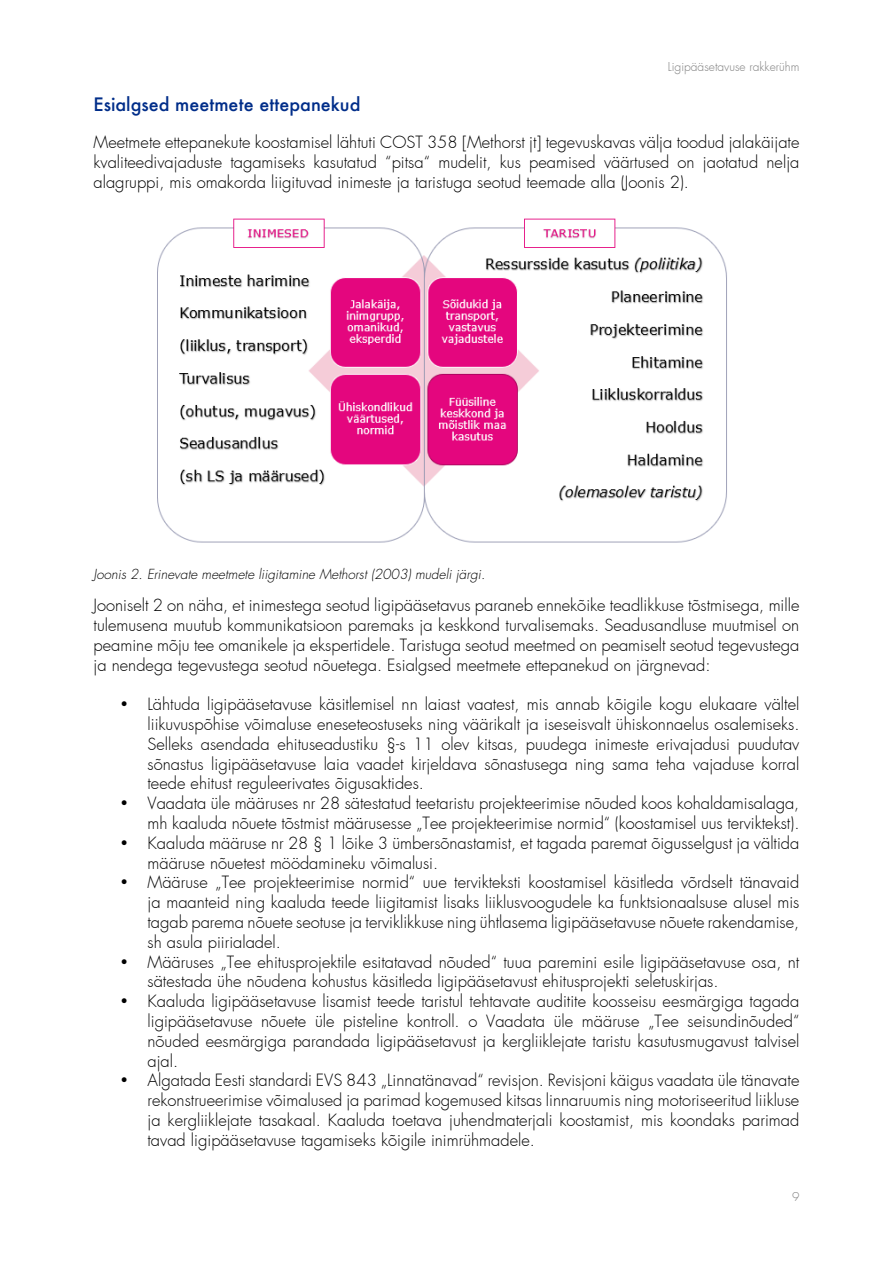
<style>
.page{position:relative;width:893px;height:1263px;background:#fff}
.page>*{position:absolute;margin:0;border:0;box-sizing:border-box;transform-origin:0 0}
.t1{font:500 18px "Futura";color:#002d89}
.t2{font:300 16.5px/19.8px "Futura";color:#000;text-align:justify}
.t3{font:italic 300 13.5px "Futura";color:#000}
.t4{font:300 12px "Futura";color:#7f7f7f}
</style>
<div class="page">
<img style="left:157px;top:218px;width:570px;height:325px">
<p class="t4" style="left:668px;top:59px;width:133px">Ligipääsetavuse rakkerühm</p>
<p class="t1" style="left:94px;top:92px;width:268px">Esialgsed meetmete ettepanekud</p>
<p class="t2" style="left:94px;top:132px;width:707px">Meetmete ettepanekute koostamisel lähtuti COST 358 [Methorst jt] tegevuskavas välja toodud jalakäijate kvaliteedivajaduste tagamiseks kasutatud “pitsa“ mudelit, kus peamised väärtused on jaotatud nelja alagruppi, mis omakorda liigituvad inimeste ja taristuga seotud teemade alla (Joonis 2).</p>
<p class="t3" style="left:94px;top:566px;width:393px">Joonis 2. Erinevate meetmete liigitamine Methorst (2003) mudeli järgi.</p>
<p class="t2" style="left:94px;top:595px;width:707px">Jooniselt 2 on näha, et inimestega seotud ligipääsetavus paraneb ennekõike teadlikkuse tõstmisega, mille tulemusena muutub kommunikatsioon paremaks ja keskkond turvalisemaks. Seadusandluse muutmisel on peamine mõju tee omanikele ja ekspertidele. Taristuga seotud meetmed on peamiselt seotud tegevustega ja nendega tegevustega seotud nõuetega. Esialgsed meetmete ettepanekud on järgnevad:</p>
<p class="t2" style="left:148px;top:694px;width:653px;text-align:left;text-indent:-27px">• Lähtuda ligipääsetavuse käsitlemisel nn laiast vaatest, mis annab kõigile kogu elukaare vältel liikuvuspõhise võimaluse eneseteostuseks ning väärikalt ja iseseisvalt ühiskonnaelus osalemiseks.<br>Selleks asendada ehituseadustiku §-s 11 olev kitsas, puudega inimeste erivajadusi puudutav sõnastus ligipääsetavuse laia vaadet kirjeldava sõnastusega ning sama teha vajaduse korral teede ehitust reguleerivates õigusaktides.</p>
<p class="t2" style="left:121px;top:793px;width:680px;text-align:right">• Vaadata üle määruses nr 28 sätestatud teetaristu projekteerimise nõuded koos kohaldamisalaga, mh kaaluda nõuete tõstmist määrusesse „Tee projekteerimise normid“ (koostamisel uus terviktekst).</p>
<p class="t2" style="left:148px;top:833px;width:653px;text-indent:-27px">• Kaaluda määruse nr 28 § 1 lõike 3 ümbersõnastamist, et tagada paremat õigusselgust ja vältida määruse nõuetest möödamineku võimalusi.</p>
<p class="t2" style="left:148px;top:873px;width:653px;text-indent:-27px">• Määruse „Tee projekteerimise normid“ uue tervikteksti koostamisel käsitleda võrdselt tänavaid ja maanteid ning kaaluda teede liigitamist lisaks liiklusvoogudele ka funktsionaalsuse alusel mis tagab parema nõuete seotuse ja terviklikkuse ning ühtlasema ligipääsetavuse nõuete rakendamise, sh asula piirialadel.</p>
<p class="t2" style="left:148px;top:952px;width:653px;text-indent:-27px">• Määruses „Tee ehitusprojektile esitatavad nõuded“ tuua paremini esile ligipääsetavuse osa, nt sätestada ühe nõudena kohustus käsitleda ligipääsetavust ehitusprojekti seletuskirjas.</p>
<p class="t2" style="left:148px;top:991px;width:653px;text-indent:-27px">• Kaaluda ligipääsetavuse lisamist teede taristul tehtavate auditite koosseisu eesmärgiga tagada ligipääsetavuse nõuete üle pisteline kontroll. o Vaadata üle määruse „Tee seisundinõuded“ nõuded eesmärgiga parandada ligipääsetavust ja kergliiklejate taristu kasutusmugavust talvisel ajal.</p>
<p class="t2" style="left:148px;top:1071px;width:653px;text-indent:-27px">• Algatada Eesti standardi EVS 843 „Linnatänavad“ revisjon. Revisjoni käigus vaadata üle tänavate rekonstrueerimise võimalused ja parimad kogemused kitsas linnaruumis ning motoriseeritud liikluse ja kergliiklejate tasakaal. Kaaluda toetava juhendmaterjali koostamist, mis koondaks parimad tavad ligipääsetavuse tagamiseks kõigile inimrühmadele.</p>
<p class="t4" style="left:792px;top:1188px;width:9px">9</p>
</div>
